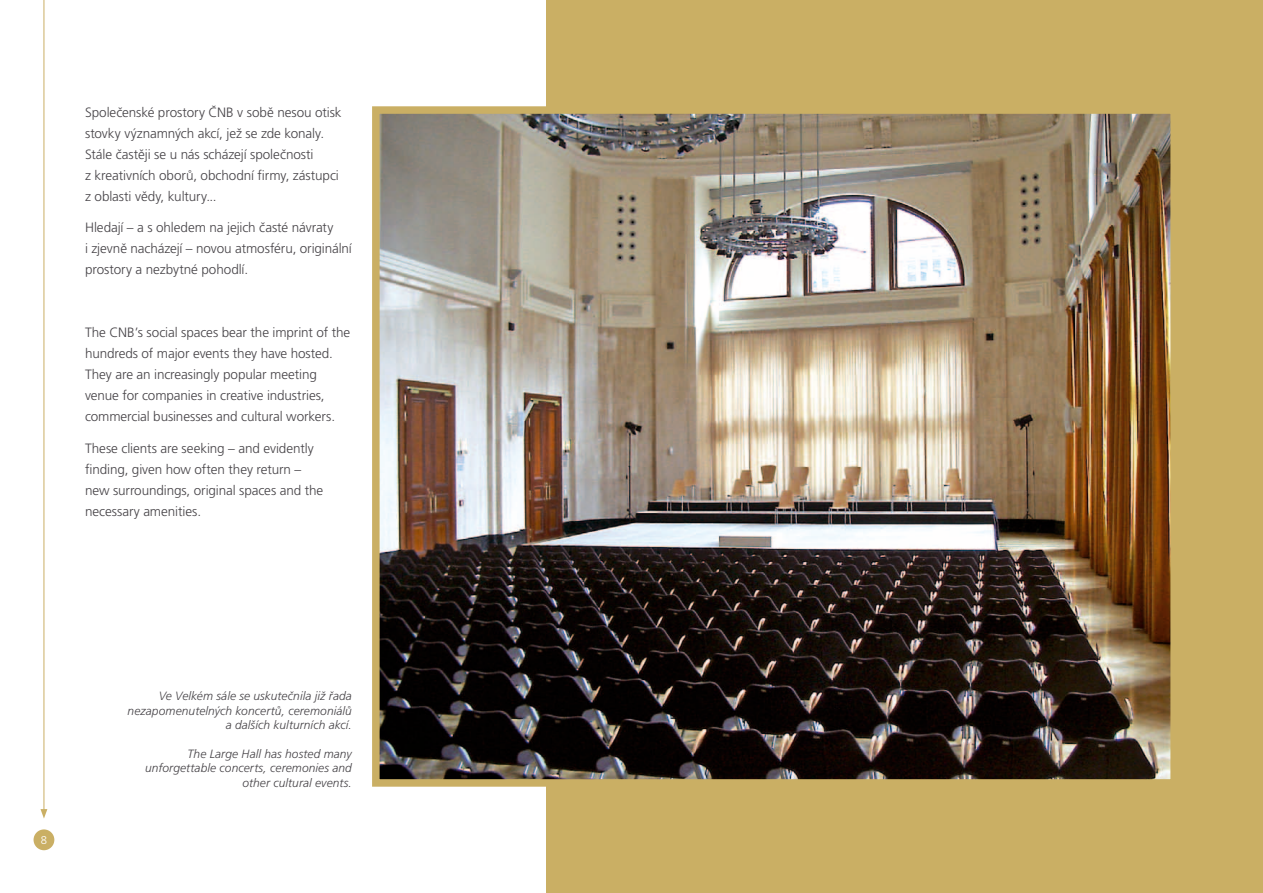
<style>
.page{position:relative;width:1263px;height:893px;background:#fff}
.page>*{position:absolute;margin:0;border:0;box-sizing:border-box;transform-origin:0 0}
.t1{font:300 13.5px/21px "Frutiger CE";letter-spacing:-.005em;color:#464347}
.t2{font:italic 300 12px/14.4px "Frutiger CE";letter-spacing:.005em;color:#464347;text-align:right}
.t3{font:300 11.25px "Frutiger CE";color:#fff}
</style>
<div class="page">
<div style="left:34px;top:829px;width:20px;height:21px;background:#caaf64;border-radius:50%"></div>
<hr style="left:44px;top:0;width:1px;height:811px;background:#caaf64">
<svg style="left:40px;top:809px;width:7px;height:10px"></svg>
<div style="left:546px;top:0;width:717px;height:893px;background:#caaf64"></div>
<img style="left:381px;top:115px;width:788px;height:663px">
<div style="left:372px;top:106px;width:806px;height:681px;border:8px solid #caaf64"></div>
<p class="t1" style="left:85px;top:102px;width:258px">Společenské prostory ČNB v sobě nesou otisk stovky významných akcí, jež se zde konaly.<br>Stále častěji se u nás scházejí společnosti<br>z kreativních oborů, obchodní firmy, zástupci z oblasti vědy, kultury...</p>
<p class="t1" style="left:85px;top:217px;width:268px">Hledají – a s ohledem na jejich časté návraty<br>i zjevně nacházejí – novou atmosféru, originální prostory a nezbytné pohodlí.</p>
<p class="t1" style="left:85px;top:322px;width:267px">The CNB’s social spaces bear the imprint of the hundreds of major events they have hosted.<br>They are an increasingly popular meeting venue for companies in creative industries, commercial businesses and cultural workers.</p>
<p class="t1" style="left:85px;top:438px;width:240px">These clients are seeking – and evidently finding, given how often they return – new surroundings, original spaces and the necessary amenities.</p>
<p class="t3" style="left:41px;top:834px;width:8px">8</p>
<p class="t2" style="left:128px;top:689px;width:226px">Ve Velkém sále se uskutečnila již řada nezapomenutelných koncertů, ceremoniálů a dalších kulturních akcí.</p>
<p class="t2" style="left:145px;top:746px;width:208px">The Large Hall has hosted many unforgettable concerts, ceremonies and other cultural events.</p>
</div>
